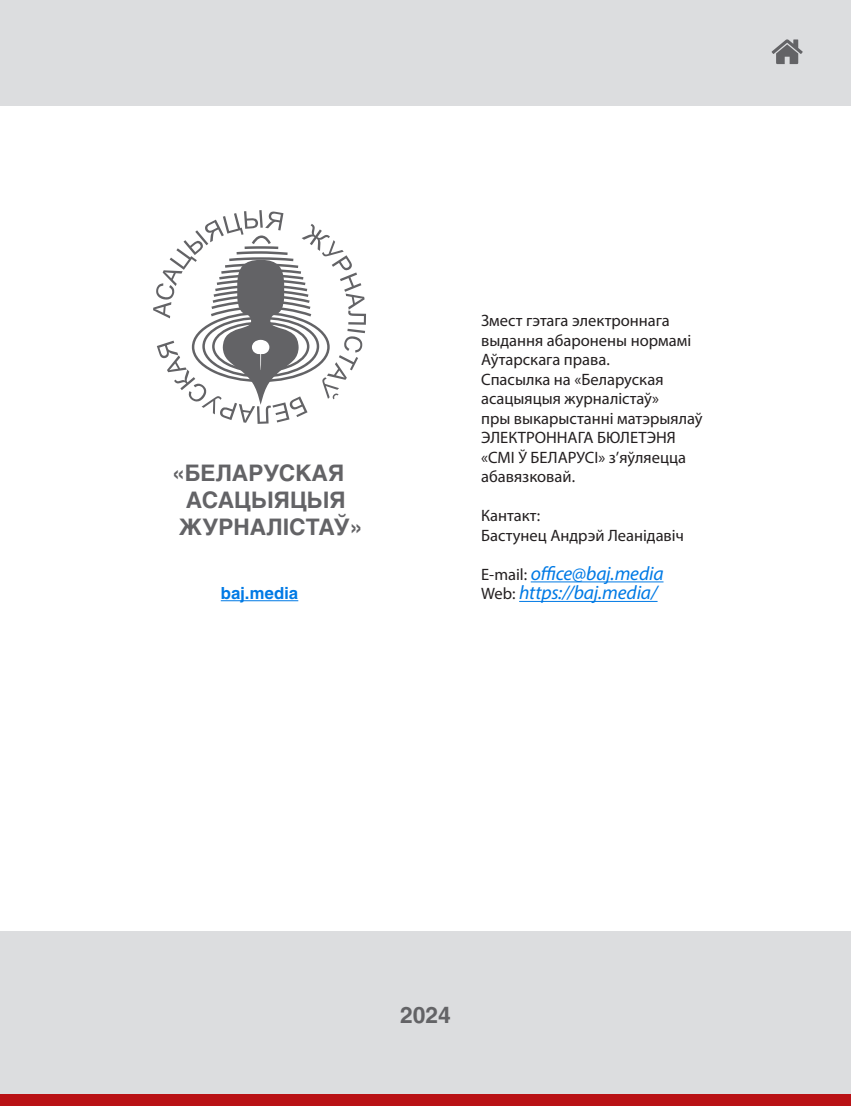
<style>
.page{position:relative;width:851px;height:1106px;background:#fff}
.page>*{position:absolute;margin:0;border:0;box-sizing:border-box;transform-origin:0 0}
.t1{font:700 22.5px "Helios C";color:#636366}
.t2{font:italic 19.5px/19.5px "Myriad Pro";letter-spacing:-.01em;color:#007ae5}
.t3{font:16.5px/19.5px "Myriad Pro";color:#231f20}
.t4{font:700 16.5px "Helios C";letter-spacing:.005em;color:#007ae5}
.s1{font-style:normal;font-size:16.5px;color:#231f20}
</style>
<div class="page">
<div style="left:0;top:931px;width:850px;height:175px;background:#dcdddf"></div>
<div style="left:0;top:1094px;width:850px;height:12px;background:#b91115"></div>
<div style="left:0;top:0;width:850px;height:105px;background:#dcdddf"></div>
<svg style="left:153px;top:210px;width:213px;height:214px"></svg>
<hr style="left:221px;top:600px;width:77px;height:1px;background:#007ae5">
<hr style="left:530px;top:581px;width:133px;height:1px;background:#007ae5">
<hr style="left:519px;top:601px;width:138px;height:1px;background:#007ae5">
<svg style="left:771px;top:39px;width:31px;height:25px"></svg>
<h1 class="t1" style="left:172px;top:460px;width:174px">«БЕЛАРУСКАЯ</h1>
<h1 class="t1" style="left:186px;top:487px;width:161px">АСАЦЫЯЦЫЯ</h1>
<h1 class="t1" style="left:179px;top:514px;width:185px">ЖУРНАЛІСТАЎ»</h1>
<p class="t4" style="left:221px;top:583px;width:79px">baj.media</p>
<p class="t3" style="left:481px;top:311px;width:223px">Змест гэтага электроннага выдання абаронены нормамі<br>Аўтарскага права.<br>Спасылка на «Беларуская асацыяцыя журналістаў»<br>пры выкарыстанні матэрыялаў<br>ЭЛЕКТРОННАГА БЮЛЕТЭНЯ «СМІ Ў БЕЛАРУСІ» з’яўляецца абавязковай.</p>
<p class="t3" style="left:481px;top:506px;width:204px">Кантакт:<br>Бастунец Андрэй Леанідавіч</p>
<p class="t2" style="left:481px;top:563px;width:184px"><span class="s1">E-mail:</span> office@baj.media<br><span class="s1">Web:</span> https://baj.media/</p>
<h1 class="t1" style="left:400px;top:1002px;width:52px">2024</h1>
</div>
